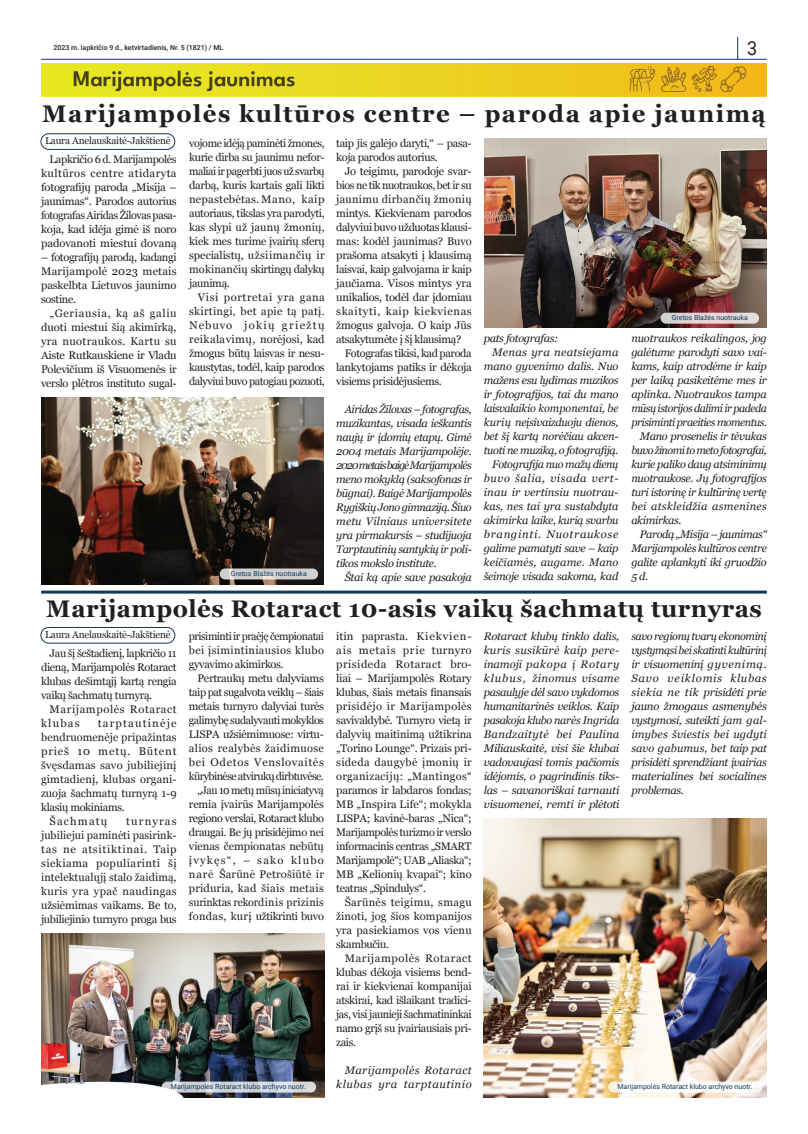
<style>
.page{position:relative;width:808px;height:1134px;background:#fff}
.page>*{position:absolute;margin:0;border:0;box-sizing:border-box;transform-origin:0 0}
.t1{font:700 24px "Georgia";letter-spacing:.02em;color:#231f20}
.t2{font:700 24px "Georgia";letter-spacing:.06em;color:#231f20}
.t3{font:19.2px "Roboto";color:#231f20;scale:.94 1}
.t4{font:11px/14px "Georgia";letter-spacing:-.03em;color:#231f20;text-align:justify}
.t5{font:italic 11px/14px "Georgia";letter-spacing:-.03em;color:#231f20;text-align:justify}
.t6{font:italic 11px/14px "Georgia";letter-spacing:.04em;color:#231f20;text-align:right}
.t7{font:11px/14px "Georgia";letter-spacing:.055em;color:#231f20}
.t8{font:11px "Georgia";letter-spacing:.1em;color:#231f20}
.t9{font:10px "Georgia";letter-spacing:-.02em;color:#231f20}
.t10{font:7px "Roboto";color:#0a3c62}
.t11{font:500 7px "Roboto";color:#231f20}
</style>
<div class="page">
<hr style="left:41px;top:59px;width:726px;height:1px;background:#0e3960">
<svg style="left:737px;top:37px;width:1px;height:23px"></svg>
<hr style="left:41px;top:591px;width:726px;height:3px;background:#0f3960">
<img style="left:42px;top:63px;width:725px;height:33px">
<div style="left:40px;top:627px;width:135px;height:17px;border:1px solid #0f3960;border-radius:8px"></div>
<div style="left:40px;top:133px;width:135px;height:17px;border:1px solid #0f3960;border-radius:8px"></div>
<img style="left:484px;top:139px;width:283px;height:188px">
<svg style="left:661px;top:313px;width:98px;height:11px"></svg>
<img style="left:41px;top:397px;width:283px;height:187px">
<svg style="left:220px;top:568px;width:98px;height:11px"></svg>
<img style="left:41px;top:933px;width:283px;height:164px">
<img style="left:484px;top:818px;width:283px;height:279px">
<svg style="left:162px;top:1081px;width:154px;height:11px;background:#cdcfd3"></svg>
<div style="left:608px;top:1081px;width:155px;height:11px;background:#fff;border-radius:5px"></div>
<p class="t11" style="left:53px;top:42px;width:171px">2023 m. lapkričio 9 d., ketvirtadienis, Nr. 5 (1821) / ML</p>
<h2 class="t3" style="left:747px;top:35px;width:12px">3</h2>
<p class="t2" style="left:42px;top:96px;width:725px">Marijampolės kultūros centre – paroda apie jaunimą</p>
<p class="t9" style="left:45px;top:134px;width:127px">Laura Anelauskaitė-Jakštienė</p>
<p class="t4" style="left:189px;top:136px;width:137px">vojome idėją paminėti žmones, kurie dirba su jaunimu nefor&shy;maliai ir pagerbti juos už svarbų darbą, kuris kartais gali likti nepastebėtas. Mano, kaip autoriaus, tikslas yra parodyti, kas slypi už jaunų žmonių, kiek mes turime įvairių sferų specialistų, užsiimančių ir mokinančių skirtingų dalykų jaunimą.</p>
<p class="t4" style="left:189px;top:290px;width:137px;text-indent:9px">Visi portretai yra gana skirtingi, bet apie tą patį.<br>Nebuvo jokių griežtų reikalavimų, norėjosi, kad žmogus būtų laisvas ir nesu&shy;kaustytas, todėl, kaip parodos dalyviui buvo patogiau pozuoti,</p>
<p class="t4" style="left:336px;top:136px;width:137px">taip jis galėjo daryti,“ – pasa&shy;koja parodos autorius.</p>
<p class="t4" style="left:336px;top:164px;width:137px;text-indent:9px">Jo teigimu, parodoje svar&shy;bios ne tik nuotraukos, bet ir su jaunimu dirbančių žmonių mintys. Kiekvienam parodos dalyviui buvo užduotas klausi&shy;mas: kodėl jaunimas? Buvo prašoma atsakyti į klausimą laisvai, kaip galvojama ir kaip jaučiama. Visos mintys yra unikalios, todėl dar įdomiau skaityti, kaip kiekvienas žmogus galvoja. O kaip Jūs atsakytumėte į šį klausimą?</p>
<p class="t4" style="left:336px;top:346px;width:137px;text-indent:9px">Fotografas tikisi, kad paroda lankytojams patiks ir dėkoja visiems prisidėjusiems.</p>
<p class="t5" style="left:336px;top:402px;width:137px;text-indent:9px">Airidas Žilovas – fotografas, muzikantas, visada ieškantis naujų ir įdomių etapų. Gimė 2004 metais Marijampolėje.<br>2020 metais baigė Marijampolės meno mokyklą (saksofonas ir būgnai). Baigė Marijampolės Rygiškių Jono gimnaziją. Šiuo metu Vilniaus universitete yra pirmakursis – studijuoja Tarptautinių santykių ir poli&shy;tikos mokslo institute.</p>
<p class="t5" style="left:345px;top:570px;width:129px">Štai ką apie save pasakoja</p>
<p class="t4" style="left:41px;top:151px;width:137px;text-indent:9px">Lapkričio 6 d. Marijampolės kultūros centre atidaryta fotografijų paroda „Misija – jaunimas“. Parodos autorius fotografas Airidas Žilovas pasa&shy;koja, kad idėja gimė iš noro padovanoti miestui dovaną</p>
<p class="t4" style="left:41px;top:249px;width:137px">– fotografijų parodą, kadangi Marijampolė 2023 metais paskelbta Lietuvos jaunimo sostine.</p>
<p class="t4" style="left:41px;top:305px;width:137px;text-indent:9px">„Geriausia, ką aš galiu duoti miestui šią akimirką, yra nuotraukos. Kartu su Aiste Rutkauskiene ir Vladu Polevičium iš Visuomenės ir verslo plėtros instituto sugal-</p>
<p class="t10" style="left:672px;top:313px;width:77px">Gretos Blažės nuotrauka</p>
<p class="t5" style="left:631px;top:331px;width:137px">nuotraukos reikalingos, jog galėtume parodyti savo vai&shy;kams, kaip atrodėme ir kaip per laiką pasikeitėme mes ir aplinka. Nuotraukos tampa mūsų istorijos dalimi ir padeda prisiminti praeities momentus.</p>
<p class="t5" style="left:631px;top:429px;width:137px;text-indent:9px">Mano prosenelis ir tėvukas buvo žinomi to meto fotografai, kurie paliko daug atsiminimų nuotraukose. Jų fotografijos turi istorinę ir kultūrinę vertę bei atskleidžia asmenines akimirkas.</p>
<p class="t5" style="left:631px;top:527px;width:137px;text-indent:9px">Parodą „Misija – jaunimas“ Marijampolės kultūros centre galite aplankyti iki gruodžio 5 d.</p>
<p class="t1" style="left:46px;top:591px;width:717px">Marijampolės Rotaract 10-asis vaikų šachmatų turnyras</p>
<p class="t5" style="left:484px;top:331px;width:76px">pats fotografas:</p>
<p class="t5" style="left:484px;top:345px;width:136px;text-indent:9px">Menas yra neatsiejama mano gyvenimo dalis. Nuo mažens esu lydimas muzikos ir fotografijos, tai du mano laisvalaikio komponentai, be kurių neįsivaizduoju dienos, bet šį kartą norėčiau akcen&shy;tuoti ne muziką, o fotografiją.</p>
<p class="t5" style="left:484px;top:457px;width:136px;text-indent:9px">Fotografija nuo mažų dienų buvo šalia, visada vert&shy;inau ir vertinsiu nuotrau&shy;kas, nes tai yra sustabdyta akimirka laike, kurią svarbu branginti. Nuotraukose galime pamatyti save – kaip keičiamės, augame. Mano šeimoje visada sakoma, kad</p>
<p class="t10" style="left:231px;top:568px;width:77px">Gretos Blažės nuotrauka</p>
<p class="t9" style="left:45px;top:627px;width:127px">Laura Anelauskaitė-Jakštienė</p>
<p class="t4" style="left:336px;top:629px;width:137px">itin paprasta. Kiekvien&shy;ais metais prie turnyro prisideda Rotaract bro&shy;liai – Marijampolės Rotary klubas, šiais metais finansais prisidėjo ir Marijampolės savivaldybė. Turnyro vietą ir dalyvių maitinimą užtikrina „Torino Lounge“. Prizais pri&shy;sideda daugybė įmonių ir organizacijų: „Mantingos“ paramos ir labdaros fondas; MB „Inspira Life“; mokykla LISPA; kavinė-baras „Nica“; Marijampolės turizmo ir verslo informacinis centras „SMART Marijampolė“; UAB „Aliaska“; MB „Kelionių kvapai“; kino teatras „Spindulys“.</p>
<p class="t4" style="left:336px;top:895px;width:137px;text-indent:9px">Šarūnės teigimu, smagu žinoti, jog šios kompanijos yra pasiekiamos vos vienu skambučiu.</p>
<p class="t4" style="left:336px;top:951px;width:137px;text-indent:9px">Marijampolės Rotaract klubas dėkoja visiems bend&shy;rai ir kiekvienai kompanijai atskirai, kad išlaikant tradici&shy;jas, visi jaunieji šachmatininkai namo grįš su įvairiausiais pri&shy;zais.</p>
<p class="t6" style="left:336px;top:1063px;width:137px">Marijampolės Rotaract klubas yra tarptautinio</p>
<p class="t5" style="left:484px;top:629px;width:137px">Rotaract klubų tinklo dalis, kuris susikūrė kaip pere&shy;inamoji pakopa į Rotary klubus, žinomus visame pasaulyje dėl savo vykdomos humanitarinės veiklos. Kaip pasakoja klubo narės Ingrida Bandzaitytė bei Paulina Miliauskaitė, visi šie klubai vadovaujasi tomis pačiomis idėjomis, o pagrindinis tiks&shy;las – savanoriškai tarnauti visuomenei, remti ir plėtoti</p>
<p class="t5" style="left:631px;top:629px;width:137px">savo regionų tvarų ekonominį vystymąsi bei skatinti kultūrinį ir visuomeninį gyvenimą.<br>Savo veiklomis klubas siekia ne tik prisidėti prie jauno žmogaus asmenybės vystymosi, suteikti jam gal&shy;imybes šviestis bei ugdyti savo gabumus, bet taip pat prisidėti sprendžiant įvairias materialines bei socialines problemas.</p>
<p class="t4" style="left:189px;top:629px;width:137px">prisiminti ir praėję čempionatai bei įsimintiniausios klubo gyvavimo akimirkos.</p>
<p class="t4" style="left:189px;top:671px;width:137px;text-indent:9px">Pertraukų metu dalyviams taip pat sugalvota veiklų – šiais metais turnyro dalyviai turės galimybę sudalyvauti mokyklos LISPA užsiėmimuose: virtu&shy;alios realybės žaidimuose bei Odetos Venslovaitės kūrybinėse atvirukų dirbtuvėse.</p>
<p class="t4" style="left:189px;top:783px;width:137px;text-indent:9px">„Jau 10 metų mūsų iniciatyvą remia įvairūs Marijampolės regiono verslai, Rotaract klubo draugai. Be jų prisidėjimo nei vienas čempionatas nebūtų įvykęs“, – sako klubo narė Šarūnė Petrošiūtė ir priduria, kad šiais metais surinktas rekordinis prizinis fondas, kurį užtikrinti buvo</p>
<p class="t4" style="left:41px;top:646px;width:137px;text-indent:9px">Jau šį šeštadienį, lapkričio 11 dieną, Marijampolės Rotaract klubas dešimtąjį kartą rengia vaikų šachmatų turnyrą.</p>
<p class="t7" style="left:41px;top:702px;width:137px;text-indent:9px">Marijampolės Rotaract klubas</p>
<p class="t4" style="left:41px;top:716px;width:137px;text-indent:57px">tarptautinėje bendruomenėje pripažintas prieš 10 metų. Būtent švęsdamas savo jubiliejinį gimtadienį, klubas organi&shy;zuoja šachmatų turnyrą 1-9 klasių mokiniams.</p>
<p class="t8" style="left:50px;top:813px;width:59px">Šachmatų</p>
<p class="t4" style="left:41px;top:814px;width:137px;text-indent:85px">turnyras jubiliejui paminėti pasirink&shy;tas ne atsitiktinai. Taip siekiama populiarinti šį intelektualųjį stalo žaidimą, kuris yra ypač naudingas užsiėmimas vaikams. Be to, jubiliejinio turnyro proga bus</p>
<p class="t10" style="left:171px;top:1081px;width:136px">Marijampolės Rotaract klubo archyvo nuotr.</p>
<p class="t10" style="left:617px;top:1081px;width:136px">Marijampolės Rotaract klubo archyvo nuotr.</p>
</div>
